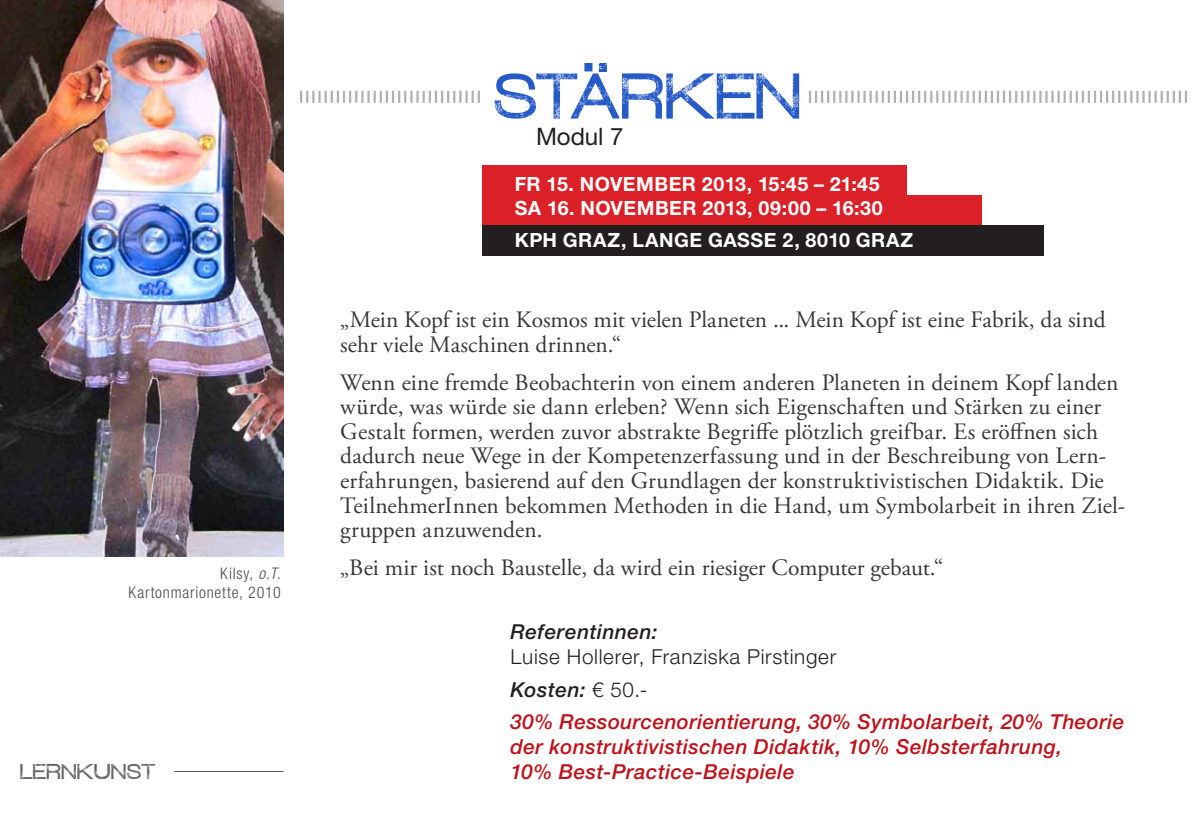
<style>
.page{position:relative;width:1191px;height:840px;background:#fff}
.page>*{position:absolute;margin:0;border:0;box-sizing:border-box;transform-origin:0 0}
.t1{font:56.4px "Redux";letter-spacing:-.005em;color:#265ac7}
.t2{font:24px "Helvetica Neue LT Std";color:#231f20}
.t3{font:23.4px/24.6px "Adobe Garamond Pro";color:#231f20}
.t4{font:italic 500 20.6px/24.8px "Helvetica Neue LT Std";letter-spacing:.025em;color:#c01119}
.t5{font:300 20.6px "Helvetica Neue LT Std";letter-spacing:.035em;color:#231f20}
.t6{font:italic 500 20.6px "Helvetica Neue LT Std";letter-spacing:.03em;color:#231f20}
.t7{font:700 19.6px/24px "Helvetica Neue LT Std";letter-spacing:.025em;color:#fff}
.t8{font:18.8px "Redux";letter-spacing:.025em;color:#231f20}
.t9{font:300 condensed 16px "Helvetica Neue LT Std";letter-spacing:.05em;color:#4b4c4d}
.s1{font-style:italic}
.s2{font-weight:300;font-style:normal}
</style>
<div class="page">
<svg style="left:809px;top:91px;width:378px;height:12px"></svg>
<img style="left:0;top:0;width:283px;height:556px">
<div style="left:482px;top:195px;width:499px;height:30px;background:#dc2027"></div>
<div style="left:482px;top:165px;width:424px;height:30px;background:#dc2027"></div>
<div style="left:482px;top:225px;width:561px;height:30px;background:#231f20"></div>
<hr style="left:174px;top:770px;width:109px;height:1px;background:#57585a">
<svg style="left:300px;top:91px;width:180px;height:12px"></svg>
<h1 class="t1" style="left:584px;top:26px;width:24px">II</h1>
<h1 class="t1" style="left:495px;top:66px;width:308px">STARKEN</h1>
<p class="t2" style="left:536px;top:122px;width:89px">Modul 7</p>
<p class="t7" style="left:514px;top:171px;width:369px">FR 15. NOVEMBER 2013, 15:45 – 21:45<br>SA 16. NOVEMBER 2013, 09:00 – 16:30</p>
<p class="t7" style="left:515px;top:227px;width:400px">KPH GRAZ, LANGE GASSE 2, 8010 GRAZ</p>
<p class="t3" style="left:340px;top:308px;width:767px">„Mein Kopf ist ein Kosmos mit vielen Planeten ... Mein Kopf ist eine Fabrik, da sind sehr viele Maschinen drinnen.“</p>
<p class="t3" style="left:340px;top:370px;width:786px">Wenn eine fremde Beobachterin von einem anderen Planeten in deinem Kopf landen würde, was würde sie dann erleben? Wenn sich Eigenschaften und Stärken zu einer Gestalt formen, werden zuvor abstrakte Begriffe plötzlich greifbar. Es eröffnen sich dadurch neue Wege in der Kompetenzerfassung und in der Beschreibung von Lern&shy;erfahrungen, basierend auf den Grundlagen der konstruktivistischen Didaktik. Die TeilnehmerInnen bekommen Methoden in die Hand, um Symbolarbeit in ihren Ziel&shy;gruppen anzuwenden.</p>
<p class="t9" style="left:220px;top:564px;width:62px">Kilsy, <span class="s1">o.T.</span></p>
<p class="t3" style="left:340px;top:556px;width:604px">„Bei mir ist noch Baustelle, da wird ein riesiger Computer gebaut.“</p>
<p class="t9" style="left:129px;top:583px;width:154px">Kartonmarionette, 2010</p>
<p class="t6" style="left:510px;top:619px;width:149px">Referentinnen:</p>
<p class="t5" style="left:510px;top:644px;width:327px">Luise Hollerer, Franziska Pirstinger</p>
<p class="t8" style="left:21px;top:760px;width:137px">LERNKUNST</p>
<p class="t6" style="left:510px;top:677px;width:138px">Kosten: <span class="s2">€ 50.-</span></p>
<p class="t4" style="left:510px;top:709px;width:615px">30% Ressourcenorientierung, 30% Symbolarbeit, 20% Theorie der konstruktivistischen Didaktik, 10% Selbsterfahrung,<br>10% Best-Practice-Beispiele</p>
</div>
